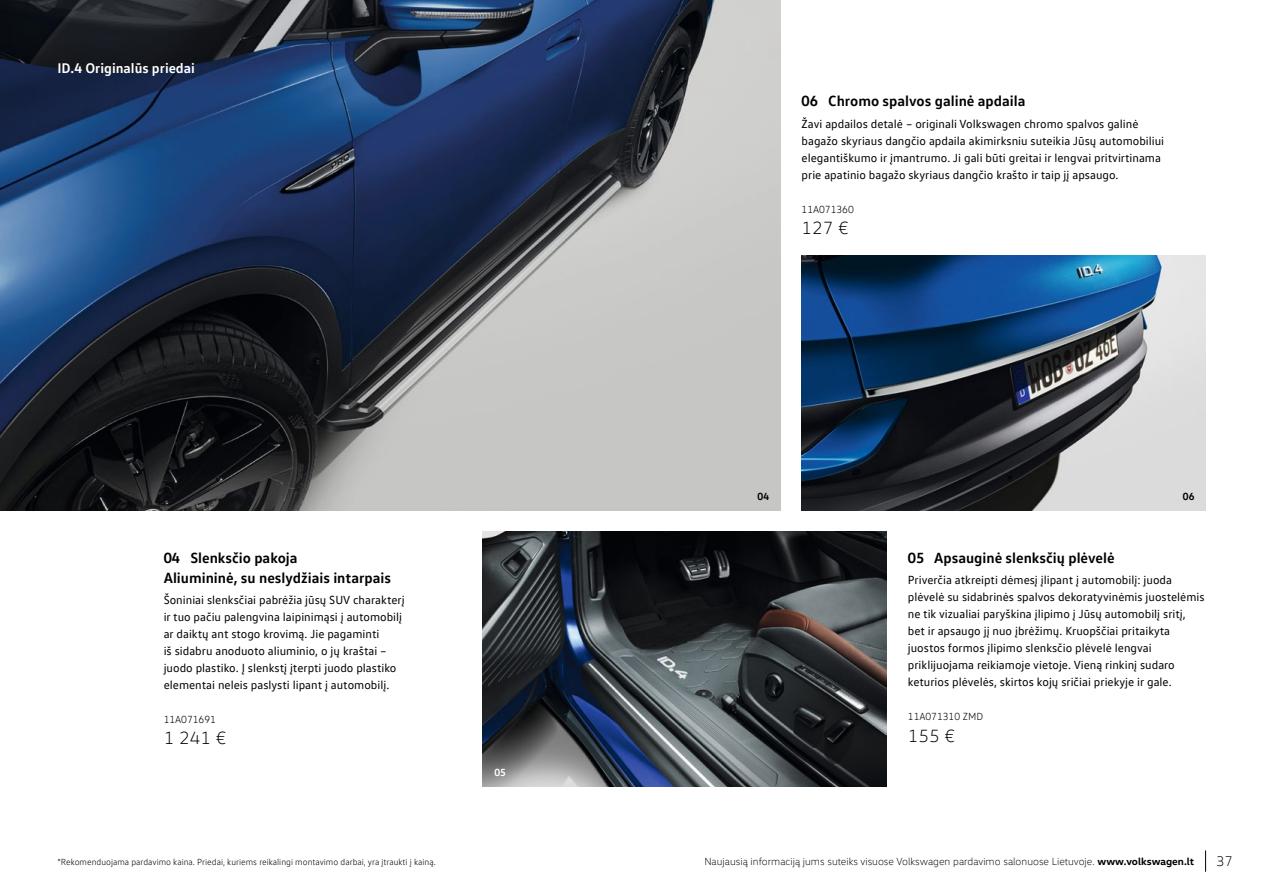
<style>
.page{position:relative;width:1263px;height:893px;background:#fff}
.page>*{position:absolute;margin:0;border:0;box-sizing:border-box;transform-origin:0 0}
.AKSE_cena{font:300 18px "VW Head";color:#000}
.jauns_10_13{font:700 15px/19.5px "VW Text";color:#000}
.Virsraksts_M{font:700 14.25px "VW Text";color:#fff}
.t1{font:300 14.25px "VW Head";color:#000}
.pamats_nelīdzens_4mm{font:12px/17px "VW Text";color:#000}
.t2{font:300 10.5px "VW Head";color:#000}
.AKSE_kods{font:300 10.5px "VW Text";color:#000}
.cena_M{font:700 10.5px "VW Text";color:#000}
.cena_M-2{font:700 10.5px "VW Text";color:#fff}
.AKSE_kods-2{font:300 9px "VW Text";color:#000}
.s1{font-weight:700}
</style>
<div class="page">
<svg style="left:1205px;top:850px;width:1px;height:22px"></svg>
<img style="left:0;top:0;width:780px;height:510px">
<img style="left:801px;top:255px;width:404px;height:255px">
<img style="left:483px;top:531px;width:404px;height:256px">
<p class="Virsraksts_M" style="left:57px;top:59px;width:139px">ID.4 Originalūs priedai</p>
<p class="jauns_10_13" style="left:164px;top:547px;width:229px">04 Slenksčio pakoja<br>Aliumininė, su neslydžiais intarpais</p>
<p class="pamats_nelīdzens_4mm" style="left:164px;top:591px;width:242px">Šoniniai slenksčiai pabrėžia jūsų SUV charakterį ir tuo pačiu palengvina laipinimąsi į automobilį ar daiktų ant stogo krovimą. Jie pagaminti<br>iš sidabru anoduoto aliuminio, o jų kraštai – juodo plastiko. Į slenkstį įterpti juodo plastiko elementai neleis paslysti lipant į automobilį.</p>
<p class="AKSE_kods" style="left:164px;top:713px;width:54px">11A071691</p>
<p class="AKSE_cena" style="left:164px;top:727px;width:64px">1 241 €</p>
<p class="AKSE_kods-2" style="left:57px;top:856px;width:380px">*Rekomenduojama pardavimo kaina. Priedai, kuriems reikalingi montavimo darbai, yra įtraukti į kainą.</p>
<p class="cena_M-2" style="left:494px;top:766px;width:13px">05</p>
<p class="jauns_10_13" style="left:801px;top:91px;width:225px">06 Chromo spalvos galinė apdaila</p>
<p class="pamats_nelīdzens_4mm" style="left:801px;top:115px;width:364px">Žavi apdailos detalė – originali Volkswagen chromo spalvos galinė bagažo skyriaus dangčio apdaila akimirksniu suteikia Jūsų automobiliui elegantiškumo ir įmantrumo. Ji gali būti greitai ir lengvai pritvirtinama prie apatinio bagažo skyriaus dangčio krašto ir taip jį apsaugo.</p>
<p class="AKSE_kods" style="left:801px;top:203px;width:54px">11A071360</p>
<p class="AKSE_cena" style="left:801px;top:217px;width:49px">127 €</p>
<p class="cena_M" style="left:758px;top:489px;width:13px">04</p>
<p class="cena_M" style="left:1183px;top:489px;width:13px">06</p>
<p class="jauns_10_13" style="left:908px;top:547px;width:208px">05 Apsauginė slenksčių plėvelė</p>
<p class="pamats_nelīdzens_4mm" style="left:908px;top:571px;width:298px">Priverčia atkreipti dėmesį įlipant į automobilį: juoda plėvelė su sidabrinės spalvos dekoratyvinėmis juostelėmis ne tik vizualiai paryškina įlipimo į Jūsų automobilį sritį, bet ir apsaugo jį nuo įbrėžimų. Kruopščiai pritaikyta juostos formos įlipimo slenksčio plėvelė lengvai priklijuojama reikiamoje vietoje. Vieną rinkinį sudaro keturios plėvelės, skirtos kojų sričiai priekyje ir gale.</p>
<p class="AKSE_kods" style="left:908px;top:710px;width:77px">11A071310 ZMD</p>
<p class="AKSE_cena" style="left:908px;top:725px;width:49px">155 €</p>
<p class="t2" style="left:704px;top:855px;width:491px">Naujausią informaciją jums suteiks visuose Volkswagen pardavimo salonuose Lietuvoje. <span class="s1">www.volkswagen.lt</span></p>
<p class="t1" style="left:1216px;top:853px;width:18px">37</p>
</div>
